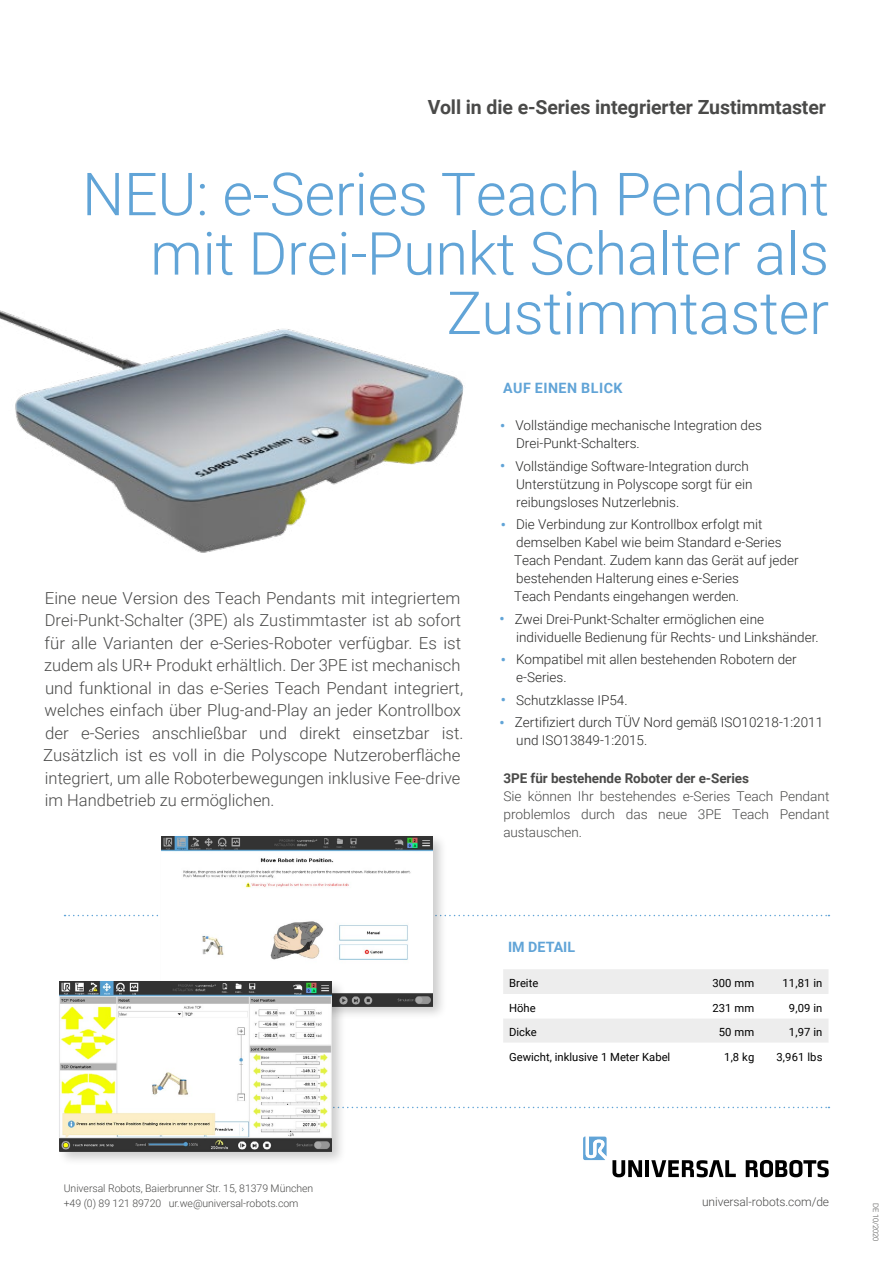
<style>
.page{position:relative;width:893px;height:1263px;background:#fff}
.page>*{position:absolute;margin:0;border:0;box-sizing:border-box;transform-origin:0 0}
.t1{font:300 59.4px/59.4px "Roboto";letter-spacing:-.005em;color:#61a4d7;text-align:right}
.t2{font:700 19.5px "Roboto";letter-spacing:-.005em;color:#4a4a49}
.t3{font:300 16.5px/22.5px "Roboto";color:#4a4a49}
.t4{font:700 14.25px "Roboto";letter-spacing:.035em;color:#61a4d7}
.t5{font:700 14.25px "Roboto";color:#61a4d7}
.t6{font:300 13.5px/18px "Roboto";color:#282827}
.t7{font:300 13.5px/18px "Roboto";letter-spacing:-.005em;color:#4a4a49;text-align:justify}
.t8{font:700 13.5px "Roboto";letter-spacing:-.005em;color:#4a4a49}
.t9{font:300 12px "Roboto";letter-spacing:-.005em;color:#4a4a49}
.t10{font:11.25px "Roboto";color:#000}
.t11{font:300 10.5px/15px "Roboto";letter-spacing:-.005em;color:#4a4a49}
.t12{font:300 7.5px "Roboto";letter-spacing:-.005em;color:#4a4a49}
.s1{font-size:18px;color:#61a4d7}
</style>
<div class="page">
<svg style="left:347px;top:1107px;width:482px;height:1px"></svg>
<svg style="left:65px;top:915px;width:764px;height:1px"></svg>
<hr style="left:645px;top:1160px;width:4px;height:17px;background:#000">
<svg style="left:651px;top:1160px;width:85px;height:17px"></svg>
<svg style="left:746px;top:1160px;width:83px;height:17px"></svg>
<svg style="left:583px;top:1136px;width:59px;height:41px"></svg>
<svg style="left:503px;top:969px;width:325px;height:74px"></svg>
<img style="left:0;top:310px;width:464px;height:243px">
<div style="left:158px;top:833px;width:290px;height:188px;background:#000;opacity:.2"></div>
<img style="left:161px;top:836px;width:272px;height:170px">
<div style="left:56px;top:978px;width:290px;height:188px;background:#000;opacity:.2"></div>
<img style="left:60px;top:981px;width:271px;height:170px">
<h2 class="t2" style="left:428px;top:93px;width:400px">Voll in die e-Series integrierter Zustimmtaster</h2>
<h1 class="t1" style="left:82px;top:162px;width:749px">NEU: e-Series Teach Pendant mit Drei-Punkt Schalter als<br>Zustimmtaster</h1>
<p class="t3" style="left:43px;top:586px;width:422px">Eine neue Version des Teach Pendants mit integriertem Drei-Punkt-Schalter (3PE) als Zustimmtaster ist ab sofort für alle Varianten der e-Series-Roboter verfügbar. Es ist zudem als UR+ Produkt erhältlich. Der 3PE ist mechanisch und funktional in das e-Series Teach Pendant integriert, welches einfach über Plug-and-Play an jeder Kontrollbox der e-Series anschließbar und direkt einsetzbar ist.<br>Zusätzlich ist es voll in die Polyscope Nutzeroberfläche integriert, um alle Roboterbewegungen inklusive Fee-drive im Handbetrieb zu ermöglichen.</p>
<p class="t4" style="left:503px;top:378px;width:121px">AUF EINEN BLICK</p>
<p class="t6" style="left:516px;top:416px;width:247px;text-indent:-16px"><span class="s1">•</span> Vollständige mechanische Integration des<br>Drei-Punkt-Schalters.</p>
<p class="t6" style="left:516px;top:456px;width:238px;text-indent:-16px"><span class="s1">•</span> Vollständige Software-Integration durch<br>Unterstützung in Polyscope sorgt für ein reibungsloses Nutzerlebnis.</p>
<p class="t6" style="left:514px;top:515px;width:286px;text-indent:-14px"><span class="s1">•</span> Die Verbindung zur Kontrollbox erfolgt mit demselben Kabel wie beim Standard e-Series Teach Pendant. Zudem kann das Gerät auf jeder bestehenden Halterung eines e-Series<br>Teach Pendants eingehangen werden.</p>
<p class="t6" style="left:516px;top:609px;width:304px;text-indent:-17px"><span class="s1">•</span> Zwei Drei-Punkt-Schalter ermöglichen eine individuelle Bedienung für Rechts- und Linkshänder.</p>
<p class="t6" style="left:516px;top:650px;width:282px;text-indent:-16px"><span class="s1">•</span> Kompatibel mit allen bestehenden Robotern der e-Series.</p>
<p class="t6" style="left:501px;top:690px;width:129px"><span class="s1">•</span> Schutzklasse IP54.</p>
<p class="t6" style="left:516px;top:713px;width:308px;text-indent:-17px"><span class="s1">•</span> Zertifiziert durch TÜV Nord gemäß ISO10218-1:2011 und ISO13849-1:2015.</p>
<p class="t8" style="left:503px;top:768px;width:247px">3PE für bestehende Roboter der e-Series</p>
<p class="t7" style="left:503px;top:786px;width:328px">Sie können Ihr bestehendes e-Series Teach Pendant problemlos durch das neue 3PE Teach Pendant austauschen.</p>
<p class="t5" style="left:508px;top:937px;width:69px">IM DETAIL</p>
<p class="t10" style="left:509px;top:975px;width:31px">Breite</p>
<p class="t10" style="left:712px;top:975px;width:44px">300 mm</p>
<p class="t10" style="left:782px;top:975px;width:42px">11,81 in</p>
<p class="t10" style="left:509px;top:1000px;width:28px">Höhe</p>
<p class="t10" style="left:712px;top:1000px;width:44px">231 mm</p>
<p class="t10" style="left:789px;top:1000px;width:35px">9,09 in</p>
<p class="t10" style="left:509px;top:1024px;width:29px">Dicke</p>
<p class="t10" style="left:719px;top:1024px;width:37px">50 mm</p>
<p class="t10" style="left:789px;top:1024px;width:35px">1,97 in</p>
<p class="t10" style="left:509px;top:1049px;width:163px">Gewicht, inklusive 1 Meter Kabel</p>
<p class="t10" style="left:724px;top:1049px;width:32px">1,8 kg</p>
<p class="t10" style="left:776px;top:1049px;width:48px">3,961 lbs</p>
<p class="t11" style="left:64px;top:1180px;width:251px">Universal Robots, Baierbrunner Str. 15, 81379 München +49 (0) 89 121 89720 ur.we@universal-robots.com</p>
<p class="t9" style="left:702px;top:1193px;width:129px">universal-robots.com/de</p>
<p class="t12" style="left:881px;top:1203px;width:40px;rotate:90deg">DE 10/2020</p>
</div>
